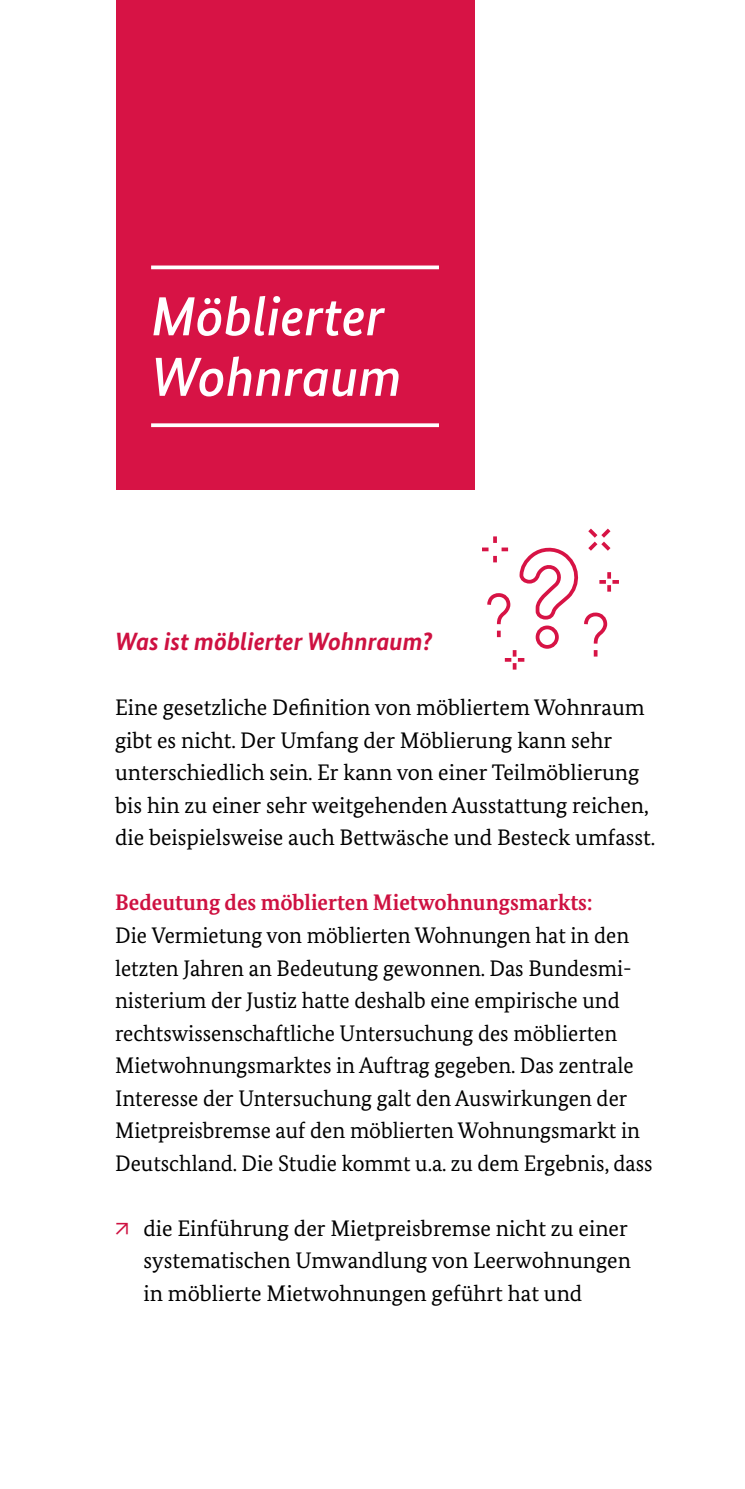
<style>
.page{position:relative;width:745px;height:1489px;background:#fff}
.page>*{position:absolute;margin:0;border:0;box-sizing:border-box;transform-origin:0 0}
.DIN_Lang_Innenseiten_H1-Head_Kapitel_22_{font:italic 500 55px/60.5px "Bundes Sans";color:#fff}
.DIN_Lang_Innenseiten_H2-Subhead_10_13_Ko{font:italic 700 25px "Bundes Sans";color:#ce1141}
.DIN_Lang_Innenseiten_P-Copy_9_13{font:22.5px/32.5px "Bundes Serif";color:#000}
.s1{font-weight:700;color:#ce1141}
.s2{font-family:"Bundes Sans";color:#ce1141}
</style>
<div class="page">
<div style="left:116px;top:0;width:358px;height:489px;background:#d71345"></div>
<svg style="left:151px;top:265px;width:287px;height:4px"></svg>
<svg style="left:151px;top:423px;width:287px;height:4px"></svg>
<svg style="left:482px;top:528px;width:137px;height:142px"></svg>
<h1 class="DIN_Lang_Innenseiten_H1-Head_Kapitel_22_" style="left:151px;top:285px;width:252px">Möblierter<br>Wohnraum</h1>
<h2 class="DIN_Lang_Innenseiten_H2-Subhead_10_13_Ko" style="left:115px;top:626px;width:319px">Was ist möblierter Wohnraum?</h2>
<p class="DIN_Lang_Innenseiten_P-Copy_9_13" style="left:115px;top:691px;width:541px">Eine gesetzliche Definition von möbliertem Wohnraum gibt es nicht. Der Umfang der Möblierung kann sehr unterschiedlich sein. Er kann von einer Teilmöblierung bis hin zu einer sehr weitgehenden Ausstattung reichen, die beispielsweise auch Bettwäsche und Besteck umfasst.</p>
<p class="DIN_Lang_Innenseiten_P-Copy_9_13" style="left:115px;top:886px;width:538px"><span class="s1">Bedeutung des möblierten Mietwohnungsmarkts:<br></span>Die Vermietung von möblierten Wohnungen hat in den letzten Jahren an Bedeutung gewonnen. Das Bundesmi&shy;nisterium der Justiz hatte deshalb eine empirische und rechtswissenschaftliche Untersuchung des möblierten Mietwohnungsmarktes in Auftrag gegeben. Das zentrale Interesse der Untersuchung galt den Auswirkungen der Mietpreisbremse auf den möblierten Wohnungsmarkt in Deutschland. Die Studie kommt u.a. zu dem Ergebnis, dass</p>
<p class="DIN_Lang_Innenseiten_P-Copy_9_13" style="left:143px;top:1211px;width:488px;text-indent:-28px"><span class="s2">↗</span> die Einführung der Mietpreisbremse nicht zu einer systematischen Umwandlung von Leerwohnungen in möblierte Mietwohnungen geführt hat und</p>
</div>
